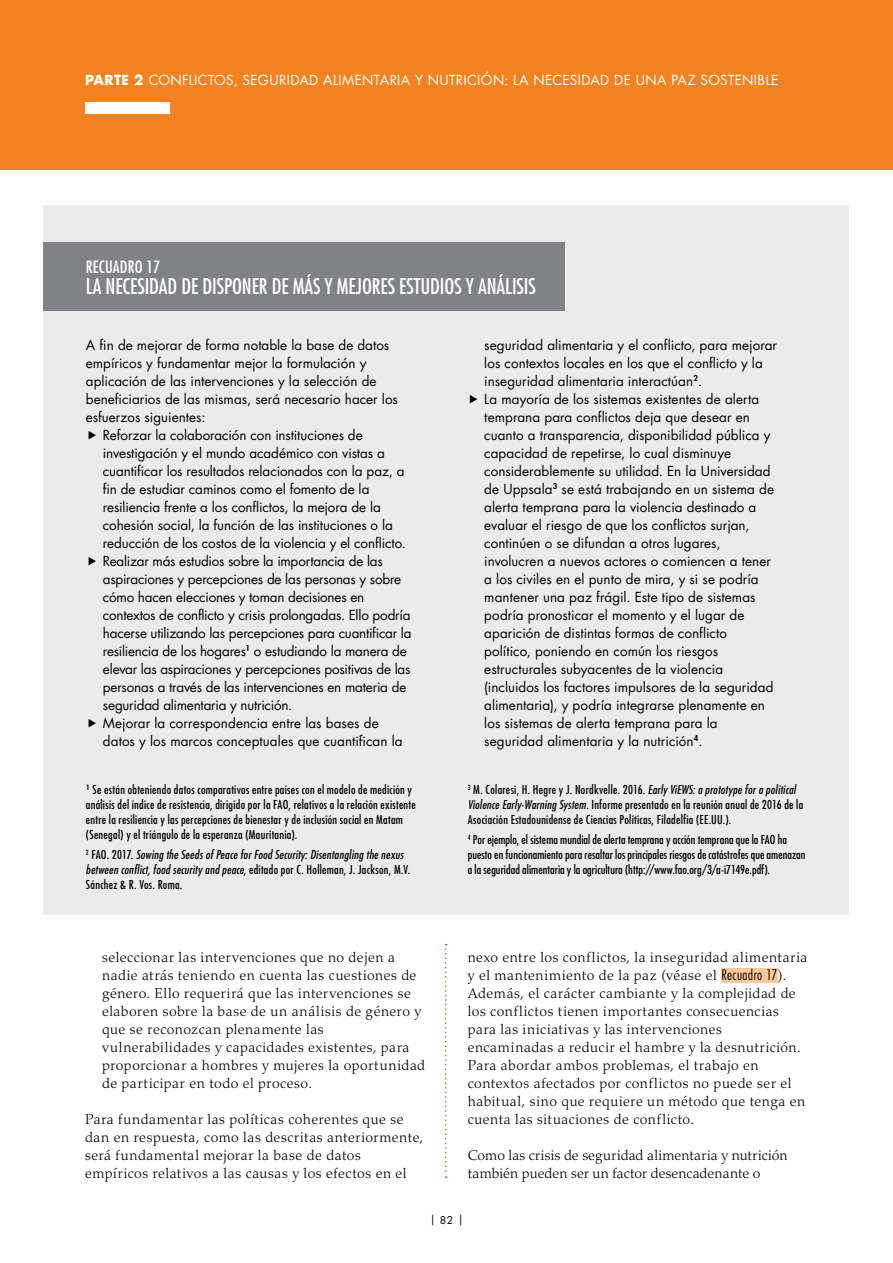
<style>
.page{position:relative;width:893px;height:1263px;background:#fff}
.page>*{position:absolute;margin:0;border:0;box-sizing:border-box;transform-origin:0 0}
.t1{font:condensed 21px "Futura Std";letter-spacing:-.005em;color:#fff}
.t2{font:condensed 16.5px "Futura Std";letter-spacing:.01em;color:#fff}
.t3{font:300 14.25px/18px "Palatino LT Std";letter-spacing:.035em;color:#000}
.t4{font:300 14.25px/18px "Palatino LT Std";letter-spacing:.005em;color:#000}
.t5{font:13.5px/18px "Futura Std";color:#000}
.t6{font:13.5px "Futura Std";letter-spacing:.03em;color:#fff}
.t7{font:13.5px "Futura Std";letter-spacing:-.02em;color:#000}
.t8{font:condensed 12px/15px "Futura Std";letter-spacing:.025em;color:#000}
.t9{font:condensed 12px/15px "Futura Std";letter-spacing:.005em;color:#000}
.t10{font:italic condensed 12px/15px "Futura Std";letter-spacing:.02em;color:#000}
.t11{font:10.5px "Futura Std";color:#000}
.s1{font-weight:700}
.s2{font-style:normal}
.s3{font-style:italic}
.s4{font-family:"Futura Std";font-stretch:condensed}
</style>
<div class="page">
<div style="left:0;top:0;width:893px;height:170px;background:#f58220"></div>
<div style="left:85px;top:102px;width:85px;height:12px;background:#fff"></div>
<svg style="left:445px;top:944px;width:2px;height:234px"></svg>
<div style="left:721px;top:968px;width:57px;height:15px;background:#fdc99b"></div>
<div style="left:43px;top:206px;width:806px;height:709px;background:#ebebec"></div>
<div style="left:43px;top:242px;width:522px;height:69px;background:#808285"></div>
<p class="t6" style="left:85px;top:71px;width:695px"><span class="s1">PARTE 2</span> CONFLICTOS, SEGURIDAD ALIMENTARIA Y NUTRICIÓN: LA NECESIDAD DE UNA PAZ SOSTENIBLE</p>
<p class="t2" style="left:86px;top:257px;width:76px">RECUADRO 17</p>
<h1 class="t1" style="left:86px;top:274px;width:451px">LA NECESIDAD DE DISPONER DE MÁS Y MEJORES ESTUDIOS Y ANÁLISIS</h1>
<p class="t5" style="left:86px;top:336px;width:305px">A fin de mejorar de forma notable la base de datos</p>
<p class="t5" style="left:86px;top:354px;width:282px">empíricos y fundamentar mejor la formulación y</p>
<p class="t5" style="left:86px;top:372px;width:292px">aplicación de las intervenciones y la selección de</p>
<p class="t5" style="left:86px;top:390px;width:314px">beneficiarios de las mismas, será necesario hacer los</p>
<p class="t5" style="left:86px;top:408px;width:121px">esfuerzos siguientes:</p>
<p class="t5" style="left:103px;top:426px;width:261px">Reforzar la colaboración con instituciones de</p>
<p class="t5" style="left:103px;top:444px;width:283px">investigación y el mundo académico con vistas a</p>
<p class="t5" style="left:103px;top:462px;width:303px">cuantificar los resultados relacionados con la paz, a</p>
<p class="t5" style="left:103px;top:480px;width:268px">fin de estudiar caminos como el fomento de la</p>
<p class="t5" style="left:103px;top:498px;width:279px">resiliencia frente a los conflictos, la mejora de la</p>
<p class="t5" style="left:103px;top:516px;width:291px">cohesión social, la función de las instituciones o la</p>
<p class="t5" style="left:103px;top:534px;width:305px">reducción de los costos de la violencia y el conflicto.</p>
<p class="t5" style="left:103px;top:552px;width:281px">Realizar más estudios sobre la importancia de las</p>
<p class="t5" style="left:103px;top:570px;width:300px">aspiraciones y percepciones de las personas y sobre</p>
<p class="t5" style="left:103px;top:588px;width:263px">cómo hacen elecciones y toman decisiones en</p>
<p class="t5" style="left:103px;top:606px;width:309px">contextos de conflicto y crisis prolongadas. Ello podría</p>
<p class="t5" style="left:103px;top:624px;width:310px">hacerse utilizando las percepciones para cuantificar la</p>
<p class="t5" style="left:103px;top:642px;width:305px">resiliencia de los hogares<sup>1</sup> o estudiando la manera de</p>
<p class="t5" style="left:103px;top:660px;width:309px">elevar las aspiraciones y percepciones positivas de las</p>
<p class="t5" style="left:103px;top:678px;width:305px">personas a través de las intervenciones en materia de</p>
<p class="t7" style="left:103px;top:696px;width:191px">seguridad alimentaria y nutrición.</p>
<p class="t5" style="left:103px;top:714px;width:277px">Mejorar la correspondencia entre las bases de</p>
<p class="t5" style="left:103px;top:732px;width:301px">datos y los marcos conceptuales que cuantifican la</p>
<p class="t8" style="left:86px;top:782px;width:331px"><sup>1</sup> Se están obteniendo datos comparativos entre países con el modelo de medición y análisis del índice de resistencia, dirigido por la FAO, relativos a la relación existente entre la resiliencia y las percepciones de bienestar y de inclusión social en Matam (Senegal) y el triángulo de la esperanza (Mauritania).</p>
<p class="t10" style="left:86px;top:847px;width:326px"><sup>2</sup> <span class="s2">FAO. 2017.</span> Sowing the Seeds of Peace for Food Security: Disentangling the nexus between conflict, food security and peace, <span class="s2">editado por C. Holleman, J. Jackson, M.V.<br>Sánchez &amp; R. Vos. Roma.</span></p>
<p class="t3" style="left:102px;top:948px;width:325px">seleccionar las intervenciones que no dejen a nadie atrás teniendo en cuenta las cuestiones de género. Ello requerirá que las intervenciones se elaboren sobre la base de un análisis de género y que se reconozcan plenamente las vulnerabilidades y capacidades existentes, para proporcionar a hombres y mujeres la oportunidad de participar en todo el proceso.</p>
<p class="t3" style="left:85px;top:1110px;width:340px">Para fundamentar las políticas coherentes que se dan en respuesta, como las descritas anteriormente, será fundamental mejorar la base de datos empíricos relativos a las causas y los efectos en el</p>
<p class="t5" style="left:484px;top:336px;width:294px">seguridad alimentaria y el conflicto, para mejorar los contextos locales en los que el conflicto y la inseguridad alimentaria interactúan<sup>2</sup>.<br>La mayoría de los sistemas existentes de alerta temprana para conflictos deja que desear en cuanto a transparencia, disponibilidad pública y capacidad de repetirse, lo cual disminuye considerablemente su utilidad. En la Universidad de Uppsala<sup>3</sup> se está trabajando en un sistema de alerta temprana para la violencia destinado a evaluar el riesgo de que los conflictos surjan, continúen o se difundan a otros lugares, involucren a nuevos actores o comiencen a tener a los civiles en el punto de mira, y si se podría mantener una paz frágil. Este tipo de sistemas podría pronosticar el momento y el lugar de aparición de distintas formas de conflicto<br>político, poniendo en común los riesgos estructurales subyacentes de la violencia (incluidos los factores impulsores de la seguridad alimentaria), y podría integrarse plenamente en los sistemas de alerta temprana para la seguridad alimentaria y la nutrición<sup>4</sup>.</p>
<p class="t8" style="left:468px;top:782px;width:337px"><sup>3</sup> M. Colaresi, H. Hegre y J. Nordkvelle. 2016. <span class="s3">Early ViEWS: a prototype for a political<br>Violence Early-Warning System</span>. Informe presentado en la reunión anual de 2016 de la<br>Asociación Estadounidense de Ciencias Políticas, Filadelfia (EE.UU.).</p>
<p class="t9" style="left:468px;top:832px;width:339px"><sup>4</sup> Por ejemplo, el sistema mundial de alerta temprana y acción temprana que la FAO ha puesto en funcionamiento para resaltar los principales riesgos de catástrofes que amenazan a la seguridad alimentaria y la agricultura (http://www.fao.org/3/a-i7149e.pdf).</p>
<p class="t3" style="left:468px;top:948px;width:341px">nexo entre los conflictos, la inseguridad alimentaria y el mantenimiento de la paz (véase el <span class="s4">Recuadro 17</span>).<br>Además, el carácter cambiante y la complejidad de los conflictos tienen importantes consecuencias para las iniciativas y las intervenciones encaminadas a reducir el hambre y la desnutrición.<br>Para abordar ambos problemas, el trabajo en contextos afectados por conflictos no puede ser el habitual, sino que requiere un método que tenga en cuenta las situaciones de conflicto.</p>
<p class="t4" style="left:468px;top:1146px;width:321px">Como las crisis de seguridad alimentaria y nutrición también pueden ser un factor desencadenante o</p>
<p class="t11" style="left:430px;top:1213px;width:35px">| 82 |</p>
</div>
